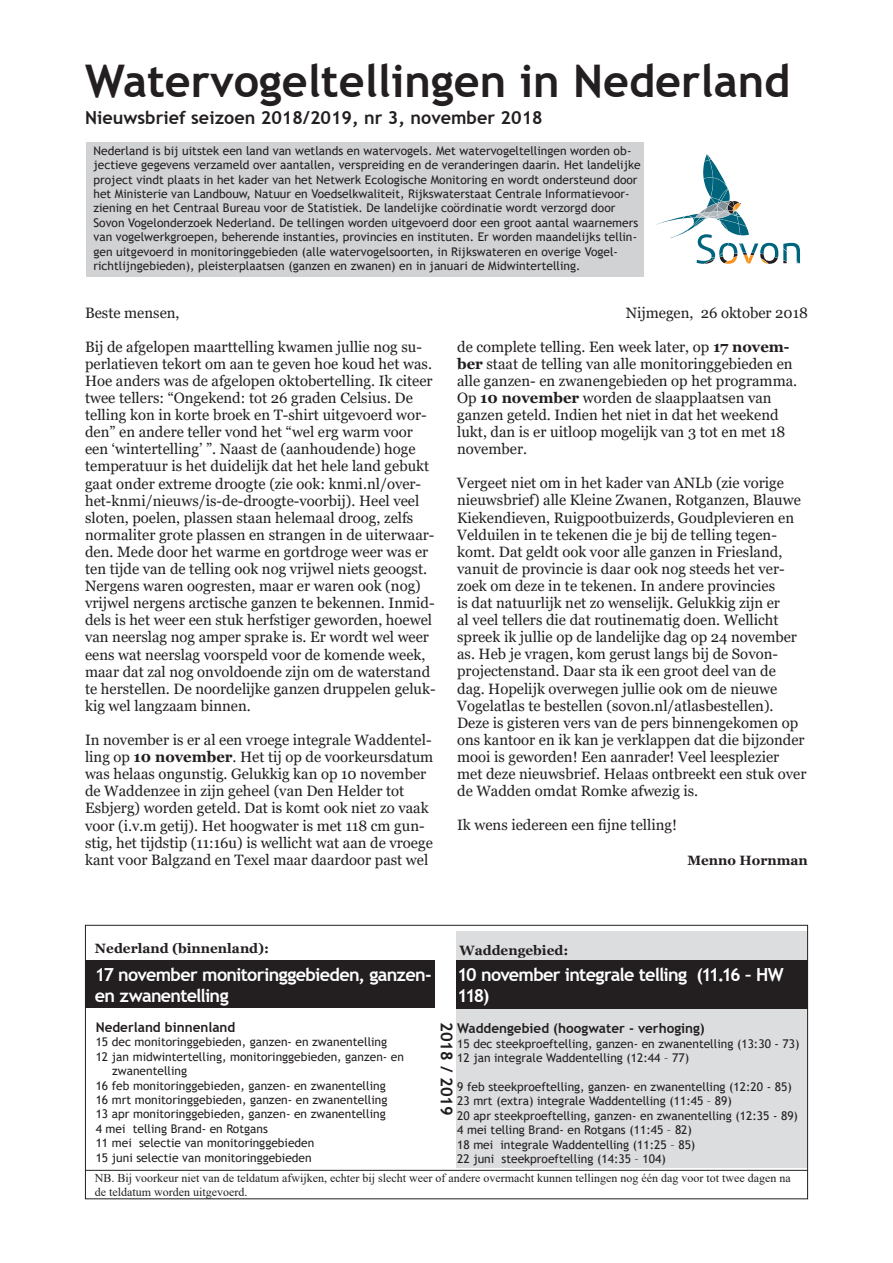
<style>
.page{position:relative;width:893px;height:1263px;background:#fff}
.page>*{position:absolute;margin:0;border:0;box-sizing:border-box;transform-origin:0 0}
.t1{font:700 45px "Trebuchet MS";color:#231f20}
.t2{font:700 18px/21.6px "Trebuchet MS";letter-spacing:-.04em;color:#fff}
.t3{font:700 18px "Trebuchet MS";color:#231f20}
.Bijschrift{font:700 16.5px "Trebuchet MS";color:#231f20}
.t4{font:15px/17.1px "Georgia";color:#231f20}
.t5{font:700 13.5px "Trebuchet MS";color:#231f20}
.t6{font:700 13.5px "Georgia";color:#231f20}
.Bijschrift-2{font:12px/14.4px "Trebuchet MS";color:#231f20}
.t7{font:12px/14.4px "Times New Roman";color:#231f20}
.s1{font-weight:700}
</style>
<div class="page">
<svg style="left:656px;top:154px;width:144px;height:110px"></svg>
<div style="left:86px;top:142px;width:557px;height:135px;background:#d1d2d4"></div>
<div style="left:457px;top:931px;width:351px;height:236px;background:#dcdddf"></div>
<div style="left:85px;top:960px;width:350px;height:48px;background:#231f20"></div>
<div style="left:456px;top:960px;width:352px;height:49px;background:#231f20"></div>
<div style="left:85px;top:925px;width:723px;height:274px;border:1px solid #231f20"></div>
<hr style="left:85px;top:1170px;width:723px;height:1px;background:#231f20">
<p class="t1" style="left:85px;top:53px;width:707px">Watervogeltellingen in Nederland</p>
<p class="t3" style="left:85px;top:106px;width:459px">Nieuwsbrief seizoen 2018/2019, nr 3, november 2018</p>
<p class="Bijschrift-2" style="left:94px;top:143px;width:549px">Nederland is bij uitstek een land van wetlands en watervogels. Met watervogeltellingen worden ob&shy;jectieve gegevens verzameld over aantallen, verspreiding en de veranderingen daarin. Het landelijke project vindt plaats in het kader van het Netwerk Ecologische Monitoring en wordt ondersteund door het Ministerie van Landbouw, Natuur en Voedselkwaliteit, Rijkswaterstaat Centrale Informatievoor&shy;ziening en het Centraal Bureau voor de Statistiek. De landelijke coördinatie wordt verzorgd door Sovon Vogelonderzoek Nederland. De tellingen worden uitgevoerd door een groot aantal waarnemers van vogelwerkgroepen, beherende instanties, provincies en instituten. Er worden maandelijks tellin&shy;gen uitgevoerd in monitoringgebieden (alle watervogelsoorten, in Rijkswateren en overige Vogel&shy;richtlijngebieden), pleisterplaatsen (ganzen en zwanen) en in januari de Midwintertelling.</p>
<p class="t4" style="left:85px;top:304px;width:96px">Beste mensen,</p>
<p class="t4" style="left:626px;top:304px;width:184px">Nijmegen, 26 oktober 2018</p>
<p class="t4" style="left:85px;top:338px;width:352px">Bij de afgelopen maarttelling kwamen jullie nog su&shy;perlatieven tekort om aan te geven hoe koud het was.<br>Hoe anders was de afgelopen oktobertelling. Ik citeer twee tellers: “Ongekend: tot 26 graden Celsius. De telling kon in korte broek en T-shirt uitgevoerd wor&shy;den” en andere teller vond het “wel erg warm voor een ‘wintertelling’ ”. Naast de (aanhoudende) hoge temperatuur is het duidelijk dat het hele land gebukt gaat onder extreme droogte (zie ook: knmi.nl/over&shy;het-knmi/nieuws/is-de-droogte-voorbij). Heel veel sloten, poelen, plassen staan helemaal droog, zelfs normaliter grote plassen en strangen in de uiterwaar&shy;den. Mede door het warme en gortdroge weer was er ten tijde van de telling ook nog vrijwel niets geoogst.<br>Nergens waren oogresten, maar er waren ook (nog) vrijwel nergens arctische ganzen te bekennen. Inmid&shy;dels is het weer een stuk herfstiger geworden, hoewel van neerslag nog amper sprake is. Er wordt wel weer eens wat neerslag voorspeld voor de komende week, maar dat zal nog onvoldoende zijn om de waterstand te herstellen. De noordelijke ganzen druppelen geluk&shy;kig wel langzaam binnen.</p>
<p class="t4" style="left:85px;top:732px;width:350px">In november is er al een vroege integrale Waddentel&shy;ling op <span class="s1">10 november</span>. Het tij op de voorkeursdatum was helaas ongunstig. Gelukkig kan op 10 november de Waddenzee in zijn geheel (van Den Helder tot Esbjerg) worden geteld. Dat is komt ook niet zo vaak voor (i.v.m getij). Het hoogwater is met 118 cm gun&shy;stig, het tijdstip (11:16u) is wellicht wat aan de vroege kant voor Balgzand en Texel maar daardoor past wel</p>
<p class="t4" style="left:457px;top:338px;width:342px">de complete telling. Een week later, op <span class="s1">17 novem&shy;ber</span> staat de telling van alle monitoringgebieden en alle ganzen- en zwanengebieden op het programma.<br>Op <span class="s1">10 november</span> worden de slaapplaatsen van ganzen geteld. Indien het niet in dat het weekend lukt, dan is er uitloop mogelijk van 3 tot en met 18 november.</p>
<p class="t4" style="left:457px;top:475px;width:351px">Vergeet niet om in het kader van ANLb (zie vorige nieuwsbrief) alle Kleine Zwanen, Rotganzen, Blauwe Kiekendieven, Ruigpootbuizerds, Goudplevieren en Velduilen in te tekenen die je bij de telling tegen&shy;komt. Dat geldt ook voor alle ganzen in Friesland, vanuit de provincie is daar ook nog steeds het ver&shy;zoek om deze in te tekenen. In andere provincies<br>is dat natuurlijk net zo wenselijk. Gelukkig zijn er<br>al veel tellers die dat routinematig doen. Wellicht spreek ik jullie op de landelijke dag op 24 november as. Heb je vragen, kom gerust langs bij de Sovon&shy;projectenstand. Daar sta ik een groot deel van de dag. Hopelijk overwegen jullie ook om de nieuwe Vogelatlas te bestellen (sovon.nl/atlasbestellen).<br>Deze is gisteren vers van de pers binnengekomen op ons kantoor en ik kan je verklappen dat die bijzonder mooi is geworden! Een aanrader! Veel leesplezier met deze nieuwsbrief. Helaas ontbreekt een stuk over de Wadden omdat Romke afwezig is.</p>
<p class="t4" style="left:457px;top:817px;width:221px">Ik wens iedereen een fijne telling!</p>
<p class="t6" style="left:687px;top:851px;width:122px">Menno Hornman</p>
<p class="t6" style="left:95px;top:939px;width:176px">Nederland (binnenland):</p>
<p class="t6" style="left:459px;top:942px;width:110px">Waddengebied:</p>
<p class="t2" style="left:95px;top:963px;width:338px">17 november monitoringgebieden, ganzen&shy;en zwanentelling</p>
<p class="t2" style="left:457px;top:963px;width:328px">10 november integrale telling (11.16 – HW<br>118)</p>
<p class="t5" style="left:96px;top:1019px;width:141px">Nederland binnenland</p>
<p class="Bijschrift-2" style="left:96px;top:1035px;width:293px">15 dec monitoringgebieden, ganzen- en zwanentelling</p>
<p class="Bijschrift-2" style="left:112px;top:1049px;width:293px;text-indent:-16px">12 jan midwintertelling, monitoringgebieden, ganzen- en zwanentelling</p>
<p class="Bijschrift-2" style="left:96px;top:1078px;width:292px">16 feb monitoringgebieden, ganzen- en zwanentelling</p>
<p class="Bijschrift-2" style="left:96px;top:1092px;width:293px">16 mrt monitoringgebieden, ganzen- en zwanentelling</p>
<p class="Bijschrift-2" style="left:96px;top:1107px;width:292px">13 apr monitoringgebieden, ganzen- en zwanentelling</p>
<p class="Bijschrift-2" style="left:96px;top:1121px;width:174px">4 mei telling Brand- en Rotgans</p>
<p class="Bijschrift-2" style="left:96px;top:1136px;width:220px">11 mei selectie van monitoringgebieden</p>
<p class="Bijschrift-2" style="left:96px;top:1150px;width:218px">15 juni selectie van monitoringgebieden</p>
<p class="Bijschrift" style="left:457px;top:1022px;width:95px;rotate:90deg">2018 / 2019</p>
<p class="t5" style="left:457px;top:1020px;width:249px">Waddengebied (hoogwater - verhoging)</p>
<p class="Bijschrift-2" style="left:457px;top:1036px;width:344px">15 dec steekproeftelling, ganzen- en zwanentelling (13:30 - 73)</p>
<p class="Bijschrift-2" style="left:457px;top:1051px;width:233px">12 jan integrale Waddentelling (12:44 – 77)</p>
<p class="Bijschrift-2" style="left:457px;top:1079px;width:336px">9 feb steekproeftelling, ganzen- en zwanentelling (12:20 - 85)</p>
<p class="Bijschrift-2" style="left:457px;top:1094px;width:276px">23 mrt (extra) integrale Waddentelling (11:45 – 89)</p>
<p class="Bijschrift-2" style="left:457px;top:1108px;width:342px">20 apr steekproeftelling, ganzen- en zwanentelling (12:35 - 89)</p>
<p class="Bijschrift-2" style="left:457px;top:1123px;width:236px">4 mei telling Brand- en Rotgans (11:45 – 82)</p>
<p class="Bijschrift-2" style="left:457px;top:1137px;width:240px">18 mei integrale Waddentelling (11:25 – 85)</p>
<p class="Bijschrift-2" style="left:457px;top:1151px;width:210px">22 juni steekproeftelling (14:35 – 104)</p>
<p class="t7" style="left:95px;top:1170px;width:697px">NB. Bij voorkeur niet van de teldatum afwijken, echter bij slecht weer of andere overmacht kunnen tellingen nog één dag voor tot twee dagen na de teldatum worden uitgevoerd.</p>
</div>
